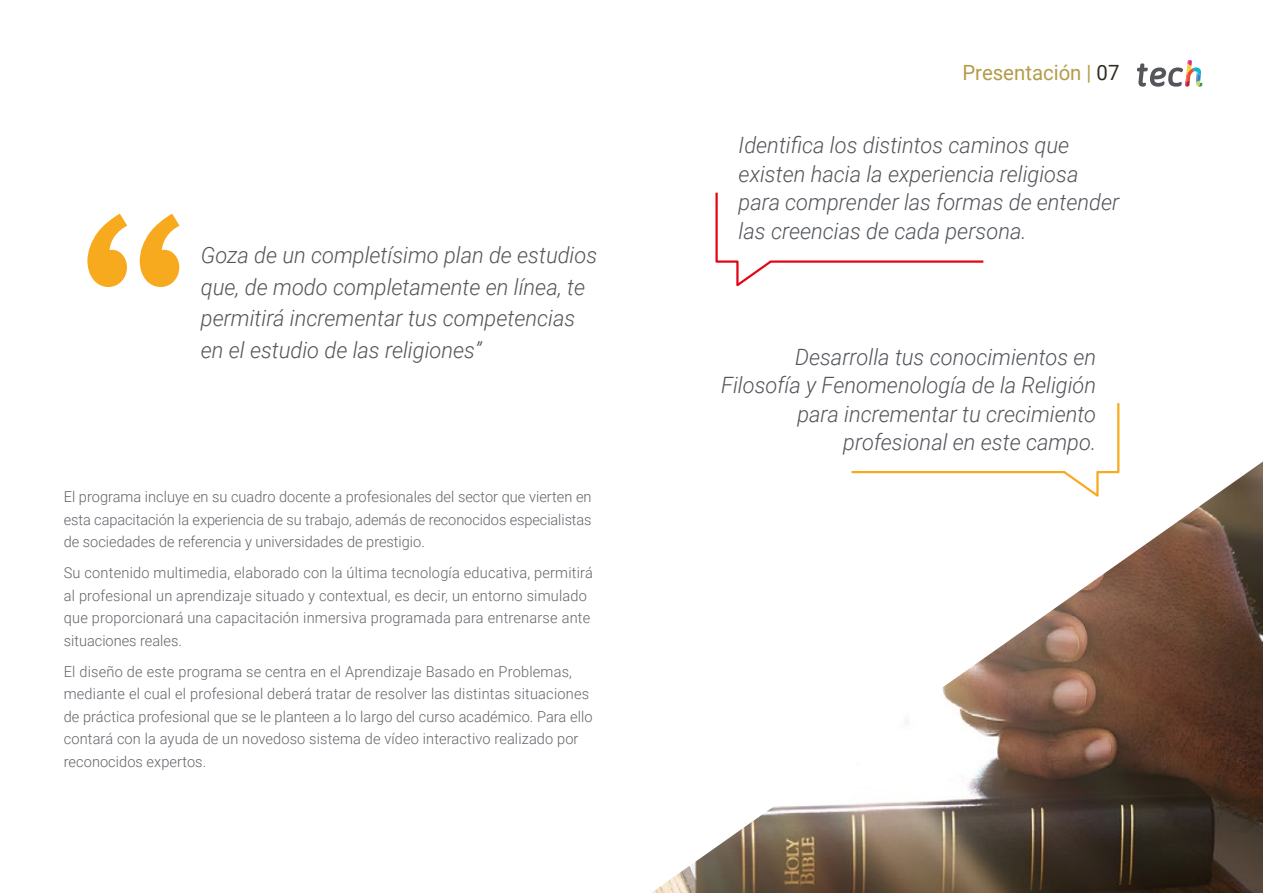
<style>
.page{position:relative;width:1263px;height:893px;background:#fff}
.page>*{position:absolute;margin:0;border:0;box-sizing:border-box;transform-origin:0 0}
.t1{font:italic 300 22.5px/28.5px "Roboto";color:#52555b}
.t2{font:21px "Roboto";color:#b49c4b}
.t3{font:300 15px/22.5px "Roboto";letter-spacing:.015em;color:#61646a}
.s1{color:#312e20}
</style>
<div class="page">
<svg style="left:87px;top:214px;width:93px;height:73px"></svg>
<img style="left:651px;top:461px;width:612px;height:432px">
<svg style="left:1137px;top:60px;width:65px;height:27px"></svg>
<svg style="left:849px;top:403px;width:271px;height:97px"></svg>
<svg style="left:715px;top:192px;width:269px;height:95px"></svg>
<h1 class="t1" style="left:201px;top:239px;width:398px;line-height:31.5px">Goza de un completísimo plan de estudios que, de modo completamente en línea, te permitirá incrementar tus competencias en el estudio de las religiones”</h1>
<p class="t3" style="left:64px;top:485px;width:529px;text-align:justify">El programa incluye en su cuadro docente a profesionales del sector que vierten en esta capacitación la experiencia de su trabajo, además de reconocidos especialistas de sociedades de referencia y universidades de prestigio.</p>
<p class="t3" style="left:64px;top:561px;width:530px">Su contenido multimedia, elaborado con la última tecnología educativa, permitirá al profesional un aprendizaje situado y contextual, es decir, un entorno simulado que proporcionará una capacitación inmersiva programada para entrenarse ante situaciones reales.</p>
<p class="t3" style="left:64px;top:660px;width:530px">El diseño de este programa se centra en el Aprendizaje Basado en Problemas, mediante el cual el profesional deberá tratar de resolver las distintas situaciones de práctica profesional que se le planteen a lo largo del curso académico. Para ello contará con la ayuda de un novedoso sistema de vídeo interactivo realizado por reconocidos expertos.</p>
<h2 class="t2" style="left:962px;top:57px;width:159px">Presentación | <span class="s1">07</span></h2>
<h1 class="t1" style="left:739px;top:130px;width:382px">Identifica los distintos caminos que existen hacia la experiencia religiosa para comprender las formas de entender las creencias de cada persona.</h1>
<h1 class="t1" style="left:721px;top:342px;width:377px;text-align:right">Desarrolla tus conocimientos en Filosofía y Fenomenología de la Religión para incrementar tu crecimiento profesional en este campo.</h1>
</div>
